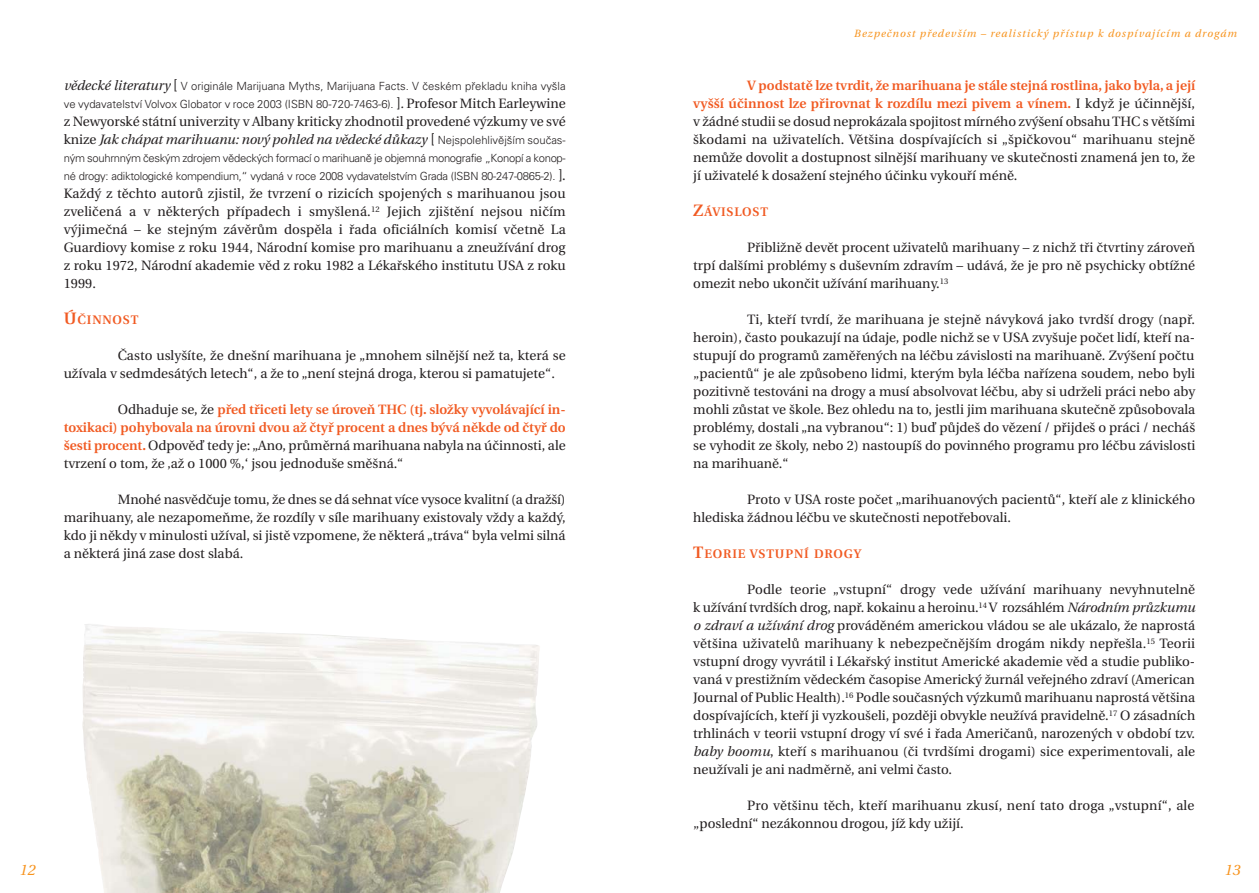
<style>
.page{position:relative;width:1259px;height:893px;background:#fff}
.page>*{position:absolute;margin:0;border:0;box-sizing:border-box;transform-origin:0 0}
.t1{font:italic 15px "Utopia CE";color:#f7931d}
.t2{font:13.5px/18px "Utopia CE";color:#231f20;text-align:justify}
.t3{font:600 13.5px/18px "Utopia CE";color:#f15a22;text-align:justify}
.t4{font:600 12.3px "Utopia CE";letter-spacing:.065em;color:#f15a22}
.t5{font:300 11.25px/18px "Univers CE";letter-spacing:-.025em;color:#231f20}
.t6{font:300 11.25px/18px "Univers CE";color:#231f20}
.t7{font:italic 10.5px "Utopia CE";letter-spacing:.1em;color:#f7931d}
.s1{font-family:"Utopia CE";font-weight:400;font-style:italic;font-size:13.5px}
.s2{font-size:15px}
.s3{font-family:"Utopia CE";font-weight:400;font-size:13.5px}
.s4{font-style:italic}
.s5{font-family:"Univers CE";font-weight:300;font-size:15px}
.s6{font-family:"Univers CE";font-weight:300;font-size:11.25px}
.s7{font-size:16.5px}
.s8{font-weight:400;color:#231f20}
.s9{font-weight:600;color:#f15a22}
</style>
<div class="page">
<img style="left:82px;top:624px;width:458px;height:269px">
<p class="t6" style="left:64px;top:78px;width:503px"><span class="s1">vědecké literatury</span> <span class="s2">[</span> V originále Marijuana Myths, Marijuana Facts. V českém překladu kniha vyšla ve vydavatelství Volvox Globator v roce 2003 (ISBN 80-720-7463-6). <span class="s2">]</span><span class="s1">.</span> <span class="s3">Profesor Mitch Earleywine</span></p>
<p class="t2" style="left:64px;top:114px;width:503px">z Newyorské státní univerzity v Albany kriticky zhodnotil provedené výzkumy ve své knize <span class="s4">Jak chápat marihuanu: nový pohled na vědecké důkazy</span> <span class="s5">[</span> <span class="s6">Nejspolehlivějším součas-</span></p>
<p class="t5" style="left:64px;top:150px;width:503px">ným souhrnným českým zdrojem vědeckých formací o marihuaně je objemná monografie „Konopí a konop&shy;né drogy: adiktologické kompendium,“ vydaná v roce 2008 vydavatelstvím Grada (ISBN 80-247-0865-2). <span class="s2">]</span><span class="s3">.</span></p>
<p class="t2" style="left:64px;top:186px;width:503px">Každý z těchto autorů zjistil, že tvrzení o rizicích spojených s marihuanou jsou zveličená a v některých případech i smyšlená.<sup>12</sup> Jejich zjištění nejsou ničím výjimečná – ke stejným závěrům dospěla i řada oficiálních komisí včetně La Guardiovy komise z roku 1944, Národní komise pro marihuanu a zneužívání drog z roku 1972, Národní akademie věd z roku 1982 a Lékařského institutu USA z roku 1999.</p>
<p class="t4" style="left:64px;top:315px;width:76px"><span class="s7">Ú</span>ČINNOST</p>
<p class="t2" style="left:64px;top:348px;width:503px;text-indent:54px">Často uslyšíte, že dnešní marihuana je „mnohem silnější než ta, která se užívala v sedmdesátých letech“, a že to „není stejná droga, kterou si pamatujete“.</p>
<p class="t3" style="left:64px;top:402px;width:503px;text-indent:54px"><span class="s8">Odhaduje se, že</span> před třiceti lety se úroveň THC (tj. složky vyvolávající in&shy;toxikaci) pohybovala na úrovni dvou až čtyř procent a dnes bývá někde od čtyř do šesti procent. <span class="s8">Odpověď tedy je: „Ano, průměrná marihuana nabyla na účinnosti, ale tvrzení o tom, že ‚až o 1000 %,‘ jsou jednoduše směšná.“</span></p>
<p class="t2" style="left:64px;top:492px;width:503px;text-indent:54px">Mnohé nasvědčuje tomu, že dnes se dá sehnat více vysoce kvalitní (a dražší) marihuany, ale nezapomeňme, že rozdíly v síle marihuany existovaly vždy a každý, kdo ji někdy v minulosti užíval, si jistě vzpomene, že některá „tráva“ byla velmi silná a některá jiná zase dost slabá.</p>
<p class="t1" style="left:19px;top:863px;width:17px">12</p>
<p class="t7" style="left:854px;top:29px;width:384px">Bezpečnost především – realistický přístup k dospívajícím a drogám</p>
<p class="t2" style="left:693px;top:78px;width:503px;text-indent:54px"><span class="s9">V podstatě lze tvrdit, že marihuana je stále stejná rostlina, jako byla, a její vyšší účinnost lze přirovnat k rozdílu mezi pivem a vínem.</span> I když je účinnější, v žádné studii se dosud neprokázala spojitost mírného zvýšení obsahu THC s většími škodami na uživatelích. Většina dospívajících si „špičkovou“ marihuanu stejně nemůže dovolit a dostupnost silnější marihuany ve skutečnosti znamená jen to, že jí uživatelé k dosažení stejného účinku vykouří méně.</p>
<p class="t4" style="left:693px;top:207px;width:76px"><span class="s7">Z</span>ÁVISLOST</p>
<p class="t2" style="left:693px;top:240px;width:503px;text-indent:54px">Přibližně devět procent uživatelů marihuany – z nichž tři čtvrtiny zároveň trpí dalšími problémy s duševním zdravím – udává, že je pro ně psychicky obtížné omezit nebo ukončit užívání marihuany.<sup>13</sup></p>
<p class="t2" style="left:693px;top:312px;width:503px;text-indent:54px">Ti, kteří tvrdí, že marihuana je stejně návyková jako tvrdší drogy (např. heroin), často poukazují na údaje, podle nichž se v USA zvyšuje počet lidí, kteří na&shy;stupují do programů zaměřených na léčbu závislosti na marihuaně. Zvýšení počtu „pacientů“ je ale způsobeno lidmi, kterým byla léčba nařízena soudem, nebo byli pozitivně testováni na drogy a musí absolvovat léčbu, aby si udrželi práci nebo aby mohli zůstat ve škole. Bez ohledu na to, jestli jim marihuana skutečně způsobovala problémy, dostali „na vybranou“: 1) buď půjdeš do vězení / přijdeš o práci / necháš se vyhodit ze školy, nebo 2) nastoupíš do povinného programu pro léčbu závislosti na marihuaně.“</p>
<p class="t2" style="left:693px;top:492px;width:503px;text-indent:54px">Proto v USA roste počet „marihuanových pacientů“, kteří ale z klinického hlediska žádnou léčbu ve skutečnosti nepotřebovali.</p>
<p class="t4" style="left:693px;top:549px;width:169px"><span class="s7">T</span>EORIE VSTUPNÍ DROGY</p>
<p class="t2" style="left:693px;top:582px;width:503px;text-indent:54px">Podle teorie „vstupní“ drogy vede užívání marihuany nevyhnutelně k užívání tvrdších drog, např. kokainu a heroinu.<sup>14</sup> V rozsáhlém <span class="s4">Národním průzkumu o zdraví a užívání drog</span> prováděném americkou vládou se ale ukázalo, že naprostá většina uživatelů marihuany k nebezpečnějším drogám nikdy nepřešla.<sup>15</sup> Teorii vstupní drogy vyvrátil i Lékařský institut Americké akademie věd a studie publiko&shy;vaná v prestižním vědeckém časopise Americký žurnál veřejného zdraví (American Journal of Public Health).<sup>16</sup> Podle současných výzkumů marihuanu naprostá většina dospívajících, kteří ji vyzkoušeli, později obvykle neužívá pravidelně.<sup>17</sup> O zásadních trhlinách v teorii vstupní drogy ví své i řada Američanů, narozených v období tzv. <span class="s4">baby boomu</span>, kteří s marihuanou (či tvrdšími drogami) sice experimentovali, ale neužívali je ani nadměrně, ani velmi často.</p>
<p class="t2" style="left:693px;top:798px;width:502px;text-indent:54px">Pro většinu těch, kteří marihuanu zkusí, není tato droga „vstupní“, ale „poslední“ nezákonnou drogou, jíž kdy užijí.</p>
<p class="t1" style="left:1224px;top:863px;width:17px">13</p>
</div>
